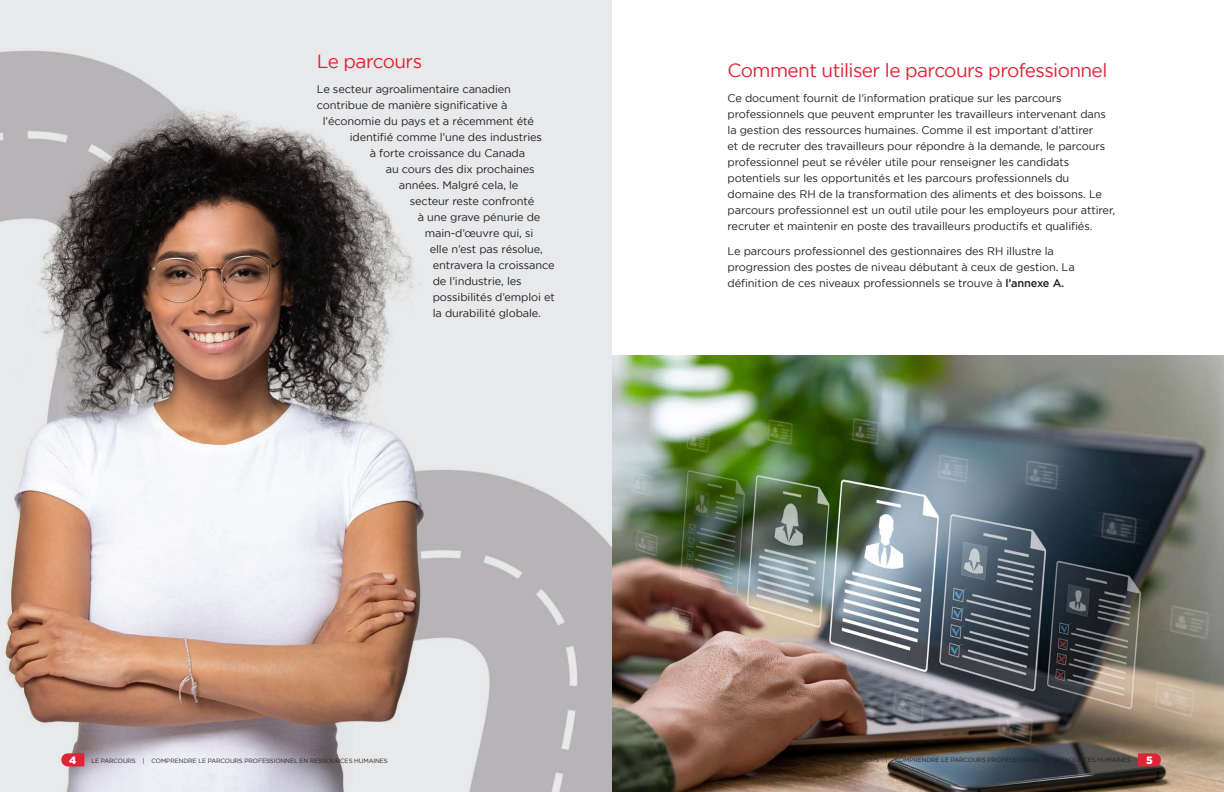
<style>
.page{position:relative;width:1224px;height:792px;background:#fff}
.page>*{position:absolute;margin:0;border:0;box-sizing:border-box;transform-origin:0 0}
.Headline{font:19px "Gotham";letter-spacing:-.03em;color:#e02436}
.Sub_Heading{font:19px "Gotham";letter-spacing:-.03em;color:#e02436}
.Body_Copy{font:11px/16px "Gotham";letter-spacing:-.01em;color:#231f20}
.t1{font:900 10.5px "Gotham";color:#fff}
.t2{font:6.2px "Gotham";letter-spacing:-.015em;color:#231f20}
.s1{font-weight:500}
</style>
<div class="page">
<img style="left:612px;top:356px;width:612px;height:436px">
<img style="left:0;top:0;width:612px;height:792px">
<svg style="left:1138px;top:753px;width:23px;height:13px"></svg>
<svg style="left:61px;top:753px;width:23px;height:13px"></svg>
<p class="Sub_Heading" style="left:317px;top:51px;width:107px">Le parcours</p>
<p class="Body_Copy" style="left:317px;top:81px;width:196px">Le secteur agroalimentaire canadien</p>
<p class="Body_Copy" style="left:317px;top:97px;width:192px">contribue de manière significative à</p>
<p class="Body_Copy" style="left:323px;top:113px;width:213px">l’économie du pays et a récemment été</p>
<p class="Body_Copy" style="left:350px;top:129px;width:194px">identifié comme l’une des industries</p>
<p class="Body_Copy" style="left:370px;top:145px;width:157px">à forte croissance du Canada</p>
<p class="Body_Copy" style="left:386px;top:161px;width:150px">au cours des dix prochaines</p>
<p class="Body_Copy" style="left:399px;top:177px;width:121px">années. Malgré cela, le</p>
<p class="Body_Copy" style="left:410px;top:193px;width:126px">secteur reste confronté</p>
<p class="Body_Copy" style="left:418px;top:209px;width:124px">à une grave pénurie de</p>
<p class="Body_Copy" style="left:425px;top:225px;width:110px">main-d’œuvre qui, si</p>
<p class="Body_Copy" style="left:430px;top:241px;width:115px">elle n’est pas résolue,</p>
<p class="Body_Copy" style="left:433px;top:257px;width:123px">entravera la croissance</p>
<p class="Body_Copy" style="left:433px;top:273px;width:90px">de l’industrie, les</p>
<p class="Body_Copy" style="left:433px;top:289px;width:124px">possibilités d’emploi et</p>
<p class="Body_Copy" style="left:433px;top:305px;width:110px">la durabilité globale.</p>
<p class="Headline" style="left:728px;top:60px;width:381px">Comment utiliser le parcours professionnel</p>
<p class="Body_Copy" style="left:728px;top:90px;width:389px">Ce document fournit de l’information pratique sur les parcours professionnels que peuvent emprunter les travailleurs intervenant dans la gestion des ressources humaines. Comme il est important d’attirer<br>et de recruter des travailleurs pour répondre à la demande, le parcours professionnel peut se révéler utile pour renseigner les candidats potentiels sur les opportunités et les parcours professionnels du domaine des RH de la transformation des aliments et des boissons. Le parcours professionnel est un outil utile pour les employeurs pour attirer, recruter et maintenir en poste des travailleurs productifs et qualifiés.</p>
<p class="Body_Copy" style="left:728px;top:243px;width:349px">Le parcours professionnel des gestionnaires des RH illustre la progression des postes de niveau débutant à ceux de gestion. La définition de ces niveaux professionnels se trouve à <span class="s1">l’annexe A.</span></p>
<p class="t1" style="left:69px;top:754px;width:9px">4</p>
<p class="t2" style="left:91px;top:757px;width:298px">LE PARCOURS | COMPRENDRE LE PARCOURS PROFESSIONNEL EN RESSOURCES HUMAINES</p>
<p class="t2" style="left:834px;top:756px;width:298px">LE PARCOURS | COMPRENDRE LE PARCOURS PROFESSIONNEL EN RESSOURCES HUMAINES</p>
<p class="t1" style="left:1146px;top:754px;width:8px">5</p>
</div>
